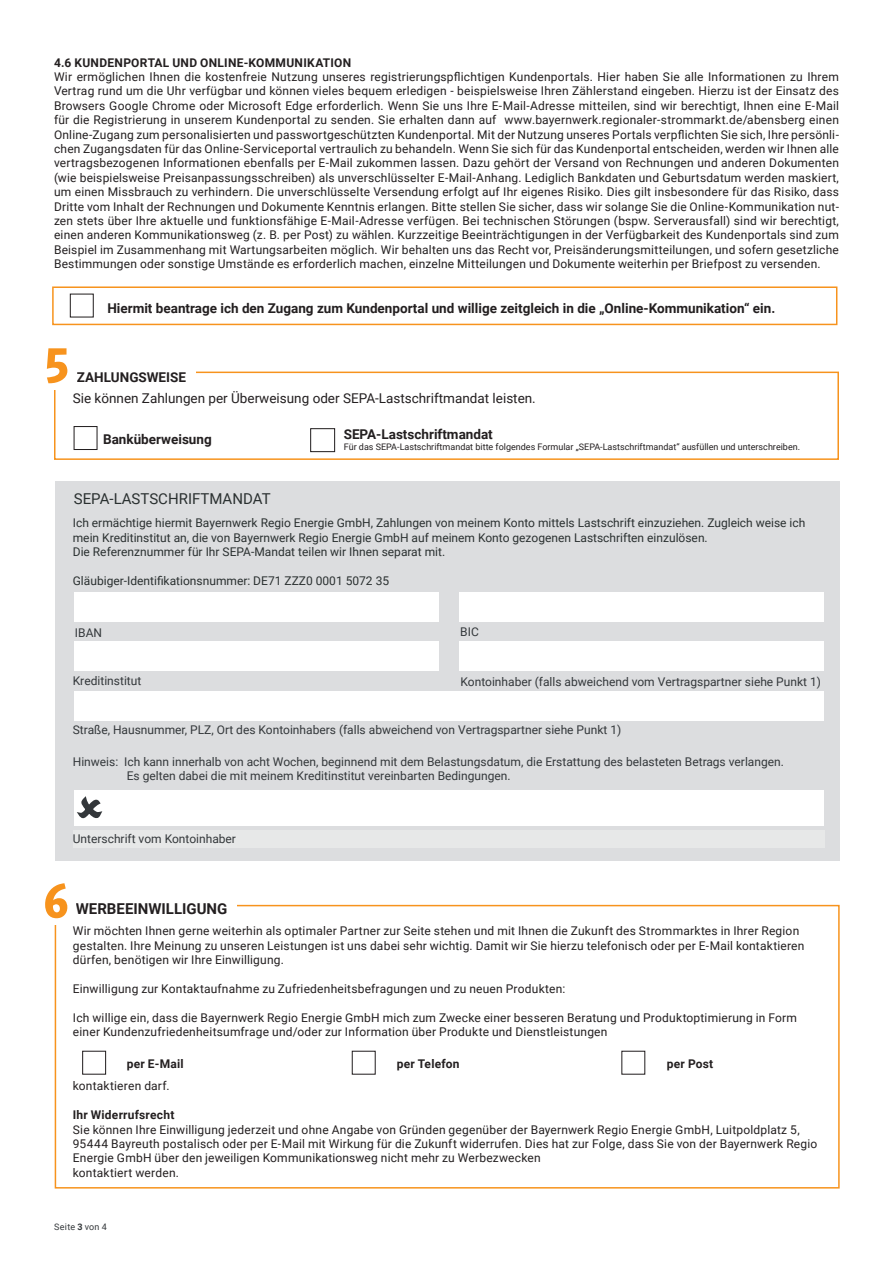
<style>
.page{position:relative;width:893px;height:1263px;background:#fff}
.page>*{position:absolute;margin:0;border:0;box-sizing:border-box;transform-origin:0 0}
.t1{font:700 52.5px "Polo";color:#f7931d}
.t2{font:15px "Roboto";color:#2a3030}
.t3{font:700 15px "Roboto";color:#231f20}
.t4{font:700 13.5px "Roboto";color:#231f20}
.t5{font:13.5px "Roboto";color:#231f20}
.t6{font:12px/14.4px "Roboto";letter-spacing:.015em;color:#231f20}
.t7{font:12px/14.4px "Roboto";color:#33373a}
.t8{font:12px/14.4px "Roboto";color:#2a3030}
.t9{font:700 12px "Roboto";letter-spacing:.02em;color:#231f20}
.t10{font:9px "Roboto";color:#231f20}
.t11{font:9px "Roboto";letter-spacing:.025em;color:#33373a}
.s1{font-weight:700}
</style>
<div class="page">
<div style="left:52px;top:286px;width:785px;height:39px;border:2px solid #f7931d"></div>
<div style="left:70px;top:294px;width:24px;height:24px;border:1px solid #231f20"></div>
<div style="left:55px;top:905px;width:785px;height:283px;border:2px solid #f7931d"></div>
<div style="left:54px;top:372px;width:785px;height:88px;border:2px solid #f7931d"></div>
<div style="left:77px;top:368px;width:119px;height:26px;background:#fff"></div>
<div style="left:74px;top:426px;width:24px;height:24px;border:1px solid #231f20"></div>
<div style="left:310px;top:428px;width:25px;height:24px;border:1px solid #231f20"></div>
<div style="left:55px;top:481px;width:785px;height:380px;background:#dcdddf"></div>
<div style="left:459px;top:592px;width:364px;height:30px;background:#fff"></div>
<div style="left:74px;top:641px;width:364px;height:30px;background:#fff"></div>
<div style="left:459px;top:641px;width:364px;height:30px;background:#fff"></div>
<div style="left:74px;top:691px;width:749px;height:30px;background:#fff"></div>
<div style="left:74px;top:790px;width:749px;height:35px;background:#fff"></div>
<div style="left:73px;top:830px;width:752px;height:17px;background:#e7e8e8"></div>
<div style="left:82px;top:1051px;width:24px;height:24px;border:1px solid #231f20"></div>
<div style="left:36px;top:344px;width:41px;height:45px;background:#fff"></div>
<div style="left:76px;top:898px;width:160px;height:18px;background:#fff"></div>
<div style="left:35px;top:881px;width:41px;height:43px;background:#fff"></div>
<div style="left:74px;top:592px;width:364px;height:30px;background:#fff"></div>
<div style="left:352px;top:1051px;width:24px;height:24px;border:1px solid #231f20"></div>
<p class="t9" style="left:54px;top:54px;width:299px">4.6 KUNDENPORTAL UND ONLINE-KOMMUNIKATION</p>
<p class="t6" style="left:54px;top:69px;width:786px;text-align:justify">Wir ermöglichen Ihnen die kostenfreie Nutzung unseres registrierungspflichtigen Kundenportals. Hier haben Sie alle Informationen zu Ihrem Vertrag rund um die Uhr verfügbar und können vieles bequem erledigen - beispielsweise Ihren Zählerstand eingeben. Hierzu ist der Einsatz des Browsers Google Chrome oder Microsoft Edge erforderlich. Wenn Sie uns Ihre E-Mail-Adresse mitteilen, sind wir berechtigt, Ihnen eine E-Mail für die Registrierung in unserem Kundenportal zu senden. Sie erhalten dann auf www.bayernwerk.regionaler-strommarkt.de/abensberg einen Online-Zugang zum personalisierten und passwortgeschützten Kundenportal. Mit der Nutzung unseres Portals verpflichten Sie sich, Ihre persönli&shy;chen Zugangsdaten für das Online-Serviceportal vertraulich zu behandeln. Wenn Sie sich für das Kundenportal entscheiden, werden wir Ihnen alle vertragsbezogenen Informationen ebenfalls per E-Mail zukommen lassen. Dazu gehört der Versand von Rechnungen und anderen Dokumenten (wie beispielsweise Preisanpassungsschreiben) als unverschlüsselter E-Mail-Anhang. Lediglich Bankdaten und Geburtsdatum werden maskiert, um einen Missbrauch zu verhindern. Die unverschlüsselte Versendung erfolgt auf Ihr eigenes Risiko. Dies gilt insbesondere für das Risiko, dass Dritte vom Inhalt der Rechnungen und Dokumente Kenntnis erlangen. Bitte stellen Sie sicher, dass wir solange Sie die Online-Kommunikation nut&shy;zen stets über Ihre aktuelle und funktionsfähige E-Mail-Adresse verfügen. Bei technischen Störungen (bspw. Serverausfall) sind wir berechtigt, einen anderen Kommunikationsweg (z. B. per Post) zu wählen. Kurzzeitige Beeinträchtigungen in der Verfügbarkeit des Kundenportals sind zum Beispiel im Zusammenhang mit Wartungsarbeiten möglich. Wir behalten uns das Recht vor, Preisänderungsmitteilungen, und sofern gesetzliche Bestimmungen oder sonstige Umstände es erforderlich machen, einzelne Mitteilungen und Dokumente weiterhin per Briefpost zu versenden.</p>
<p class="t4" style="left:107px;top:298px;width:669px">Hiermit beantrage ich den Zugang zum Kundenportal und willige zeitgleich in die „Online-Kommunikation“ ein.</p>
<h1 class="t1" style="left:44px;top:336px;width:26px">5</h1>
<p class="t4" style="left:77px;top:367px;width:111px">ZAHLUNGSWEISE</p>
<p class="t5" style="left:73px;top:389px;width:465px">Sie können Zahlungen per Überweisung oder SEPA-Lastschriftmandat leisten.</p>
<p class="t4" style="left:103px;top:430px;width:110px">Banküberweisung</p>
<p class="t4" style="left:344px;top:425px;width:151px">SEPA-Lastschriftmandat</p>
<p class="t10" style="left:344px;top:441px;width:458px">Für das SEPA-Lastschriftmandat bitte folgendes Formular „SEPA-Lastschriftmandat“ ausfüllen und unterschreiben.</p>
<p class="t2" style="left:74px;top:488px;width:198px">SEPA-LASTSCHRIFTMANDAT</p>
<p class="t8" style="left:73px;top:515px;width:734px">Ich ermächtige hiermit Bayernwerk Regio Energie GmbH, Zahlungen von meinem Konto mittels Lastschrift einzuziehen. Zugleich weise ich mein Kreditinstitut an, die von Bayernwerk Regio Energie GmbH auf meinem Konto gezogenen Lastschriften einzulösen.<br>Die Referenznummer für Ihr SEPA-Mandat teilen wir Ihnen separat mit.</p>
<p class="t8" style="left:73px;top:573px;width:318px">Gläubiger-Identifikationsnummer: DE71 ZZZ0 0001 5072 35</p>
<p class="t7" style="left:75px;top:625px;width:29px">IBAN</p>
<p class="t7" style="left:460px;top:624px;width:20px">BIC</p>
<p class="t7" style="left:73px;top:673px;width:70px">Kreditinstitut</p>
<p class="t7" style="left:460px;top:674px;width:362px">Kontoinhaber (falls abweichend vom Vertragspartner siehe Punkt 1)</p>
<p class="t7" style="left:73px;top:722px;width:550px">Straße, Hausnummer, PLZ, Ort des Kontoinhabers (falls abweichend von Vertragspartner siehe Punkt 1)</p>
<p class="t7" style="left:127px;top:754px;width:659px;text-indent:-54px">Hinweis: Ich kann innerhalb von acht Wochen, beginnend mit dem Belastungsdatum, die Erstattung des belasteten Betrags verlangen.<br>Es gelten dabei die mit meinem Kreditinstitut vereinbarten Bedingungen.</p>
<p class="t7" style="left:73px;top:831px;width:165px">Unterschrift vom Kontoinhaber</p>
<h1 class="t1" style="left:43px;top:873px;width:26px">6</h1>
<p class="t3" style="left:76px;top:898px;width:153px">WERBEEINWILLIGUNG</p>
<p class="t6" style="left:73px;top:923px;width:733px">Wir möchten Ihnen gerne weiterhin als optimaler Partner zur Seite stehen und mit Ihnen die Zukunft des Strommarktes in Ihrer Region gestalten. Ihre Meinung zu unseren Leistungen ist uns dabei sehr wichtig. Damit wir Sie hierzu telefonisch oder per E-Mail kontaktieren dürfen, benötigen wir Ihre Einwilligung.</p>
<p class="t6" style="left:73px;top:981px;width:494px">Einwilligung zur Kontaktaufnahme zu Zufriedenheitsbefragungen und zu neuen Produkten:</p>
<p class="t6" style="left:73px;top:1010px;width:726px">Ich willige ein, dass die Bayernwerk Regio Energie GmbH mich zum Zwecke einer besseren Beratung und Produktoptimierung in Form einer Kundenzufriedenheitsumfrage und/oder zur Information über Produkte und Dienstleistungen</p>
<p class="t9" style="left:127px;top:1055px;width:58px">per E-Mail</p>
<p class="t9" style="left:397px;top:1055px;width:64px">per Telefon</p>
<p class="t9" style="left:667px;top:1055px;width:48px">per Post</p>
<p class="t6" style="left:73px;top:1078px;width:98px">kontaktieren darf.</p>
<p class="t9" style="left:73px;top:1106px;width:103px">Ihr Widerrufsrecht</p>
<p class="t6" style="left:73px;top:1121px;width:746px">Sie können Ihre Einwilligung jederzeit und ohne Angabe von Gründen gegenüber der Bayernwerk Regio Energie GmbH, Luitpoldplatz 5, 95444 Bayreuth postalisch oder per E-Mail mit Wirkung für die Zukunft widerrufen. Dies hat zur Folge, dass Sie von der Bayernwerk Regio Energie GmbH über den jeweiligen Kommunikationsweg nicht mehr zu Werbezwecken<br>kontaktiert werden.</p>
<p class="t11" style="left:54px;top:1221px;width:54px">Seite <span class="s1">3</span> von 4</p>
</div>
